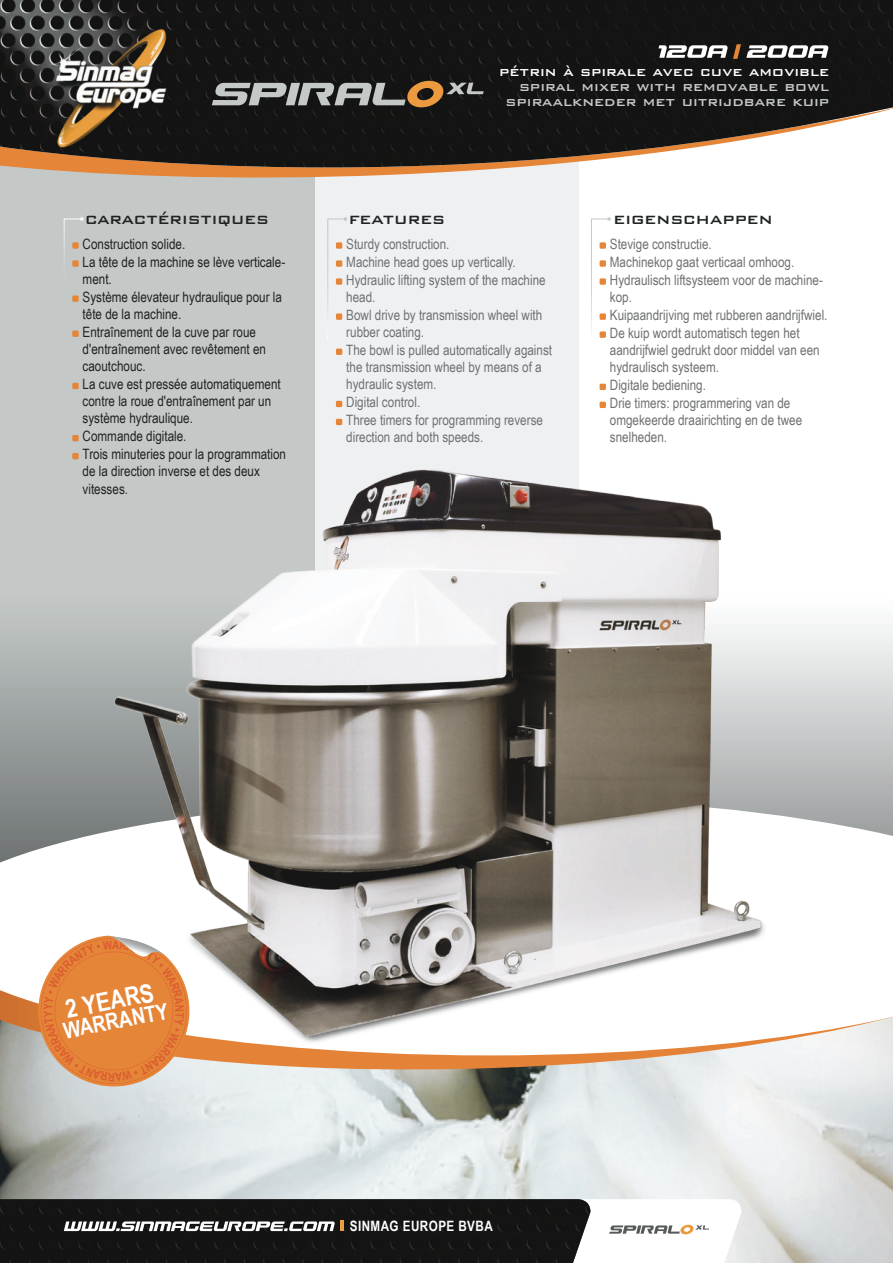
<style>
.page{position:relative;width:893px;height:1263px;background:#fff}
.page>*{position:absolute;margin:0;border:0;box-sizing:border-box;transform-origin:0 0}
.t1{font:700 25.5px "Arial Narrow";color:#fff}
.t2{font:700 22.5px "Arial Narrow";color:#fff}
.t3{font:500 19.5px "Bank Gothic BT";color:#202323}
.t4{font:500 16.5px "Bank Gothic BT";color:#c4c8c7}
.t5{font:500 16.5px "Bank Gothic BT";color:#fff}
.Text_Specs{font:14.25px/17.1px "Arial Narrow";color:#6f7172}
.Text_Specs-2{font:14.25px/17.1px "Arial Narrow";color:#202323}
.t6{font:700 14.25px "Arial Narrow";letter-spacing:.03em;color:#fff}
</style>
<div class="page">
<div style="left:315px;top:0;width:263px;height:1031px;background:#eff0f1"></div>
<div style="left:0;top:0;width:315px;height:1031px;background:#c4c8c7"></div>
<img style="left:0;top:1075px;width:893px;height:188px">
<svg style="left:39px;top:169px;width:540px;height:50px"></svg>
<img style="left:0;top:0;width:893px;height:169px">
<svg style="left:0;top:624px;width:893px;height:173px;background:#bbbebe"></svg>
<svg style="left:0;top:797px;width:893px;height:258px"></svg>
<img style="left:104px;top:460px;width:664px;height:629px">
<svg style="left:212px;top:81px;width:274px;height:26px"></svg>
<svg style="left:0;top:1199px;width:742px;height:64px"></svg>
<svg style="left:658px;top:44px;width:170px;height:15px"></svg>
<svg style="left:63px;top:217px;width:20px;height:114px"></svg>
<div style="left:72px;top:242px;width:7px;height:7px;background:#e58538"></div>
<div style="left:72px;top:260px;width:7px;height:7px;background:#e58538"></div>
<div style="left:72px;top:295px;width:7px;height:7px;background:#e58538"></div>
<div style="left:72px;top:331px;width:7px;height:6px;background:#e58538"></div>
<div style="left:72px;top:383px;width:7px;height:6px;background:#e58538"></div>
<div style="left:72px;top:435px;width:7px;height:6px;background:#e58538"></div>
<div style="left:72px;top:453px;width:7px;height:6px;background:#e58538"></div>
<svg style="left:591px;top:217px;width:20px;height:121px"></svg>
<div style="left:600px;top:242px;width:6px;height:7px;background:#e58538"></div>
<div style="left:600px;top:260px;width:6px;height:7px;background:#e58538"></div>
<div style="left:600px;top:278px;width:6px;height:7px;background:#e58538"></div>
<div style="left:600px;top:313px;width:6px;height:7px;background:#e58538"></div>
<div style="left:600px;top:331px;width:6px;height:7px;background:#e58538"></div>
<svg style="left:600px;top:384px;width:6px;height:6px"></svg>
<svg style="left:600px;top:402px;width:6px;height:6px"></svg>
<svg style="left:327px;top:217px;width:20px;height:102px"></svg>
<div style="left:336px;top:242px;width:6px;height:7px;background:#e58538"></div>
<div style="left:336px;top:260px;width:6px;height:7px;background:#e58538"></div>
<div style="left:336px;top:278px;width:6px;height:7px;background:#e58538"></div>
<div style="left:336px;top:313px;width:6px;height:7px;background:#e58538"></div>
<svg style="left:336px;top:349px;width:6px;height:6px"></svg>
<svg style="left:336px;top:401px;width:6px;height:6px"></svg>
<svg style="left:336px;top:419px;width:6px;height:6px"></svg>
<svg style="left:32px;top:935px;width:164px;height:158px;background:#e4a26d"></svg>
<p class="t3" style="left:85px;top:208px;width:186px">caractéristiques</p>
<p class="Text_Specs-2" style="left:83px;top:235px;width:104px">Construction solide.</p>
<p class="Text_Specs-2" style="left:83px;top:253px;width:204px">La tête de la machine se lève verticale&shy;ment.</p>
<p class="Text_Specs-2" style="left:83px;top:288px;width:201px">Système élevateur hydraulique pour la tête de la machine.</p>
<p class="Text_Specs-2" style="left:83px;top:323px;width:185px">Entraînement de la cuve par roue d'entraînement avec revêtement en caoutchouc.</p>
<p class="Text_Specs-2" style="left:83px;top:375px;width:200px">La cuve est pressée automatiquement contre la roue d'entraînement par un système hydraulique.</p>
<p class="Text_Specs-2" style="left:83px;top:427px;width:105px">Commande digitale.</p>
<p class="Text_Specs-2" style="left:83px;top:445px;width:205px">Trois minuteries pour la programmation de la direction inverse et des deux vitesses.</p>
<p class="t5" style="left:499px;top:63px;width:331px">pétrin à spirale avec cuve amovible</p>
<p class="t4" style="left:519px;top:78px;width:312px">spiral mixer with removable bowl</p>
<p class="t4" style="left:506px;top:93px;width:325px">spiraalkneder met uitrijdbare kuip</p>
<p class="t3" style="left:349px;top:208px;width:98px">features</p>
<p class="Text_Specs" style="left:346px;top:235px;width:105px">Sturdy construction.</p>
<p class="Text_Specs" style="left:346px;top:253px;width:171px">Machine head goes up vertically.</p>
<p class="Text_Specs" style="left:346px;top:271px;width:201px">Hydraulic lifting system of the machine head.</p>
<p class="Text_Specs" style="left:346px;top:306px;width:198px">Bowl drive by transmission wheel with rubber coating.</p>
<p class="Text_Specs" style="left:346px;top:341px;width:207px">The bowl is pulled automatically against the transmission wheel by means of a hydraulic system.</p>
<p class="Text_Specs" style="left:346px;top:393px;width:76px">Digital control.</p>
<p class="Text_Specs" style="left:346px;top:411px;width:198px">Three timers for programming reverse direction and both speeds.</p>
<p class="t3" style="left:614px;top:208px;width:161px">eigenschappen</p>
<p class="Text_Specs" style="left:610px;top:235px;width:103px">Stevige constructie.</p>
<p class="Text_Specs" style="left:610px;top:253px;width:186px">Machinekop gaat verticaal omhoog.</p>
<p class="Text_Specs" style="left:610px;top:271px;width:215px">Hydraulisch liftsysteem voor de machine&shy;kop.</p>
<p class="Text_Specs" style="left:610px;top:306px;width:219px">Kuipaandrijving met rubberen aandrijfwiel.</p>
<p class="Text_Specs" style="left:610px;top:324px;width:211px">De kuip wordt automatisch tegen het aandrijfwiel gedrukt door middel van een hydraulisch systeem.</p>
<p class="Text_Specs" style="left:610px;top:376px;width:98px">Digitale bediening.</p>
<p class="Text_Specs" style="left:610px;top:394px;width:194px">Drie timers: programmering van de omgekeerde draairichting en de twee snelheden.</p>
<p class="t1" style="left:62px;top:990px;width:91px;rotate:-11deg">2 YEARS</p>
<p class="t2" style="left:60px;top:1014px;width:108px;rotate:-11deg">WARRANTY</p>
<p class="t6" style="left:350px;top:1215px;width:144px">SINMAG EUROPE BVBA</p>
</div>
